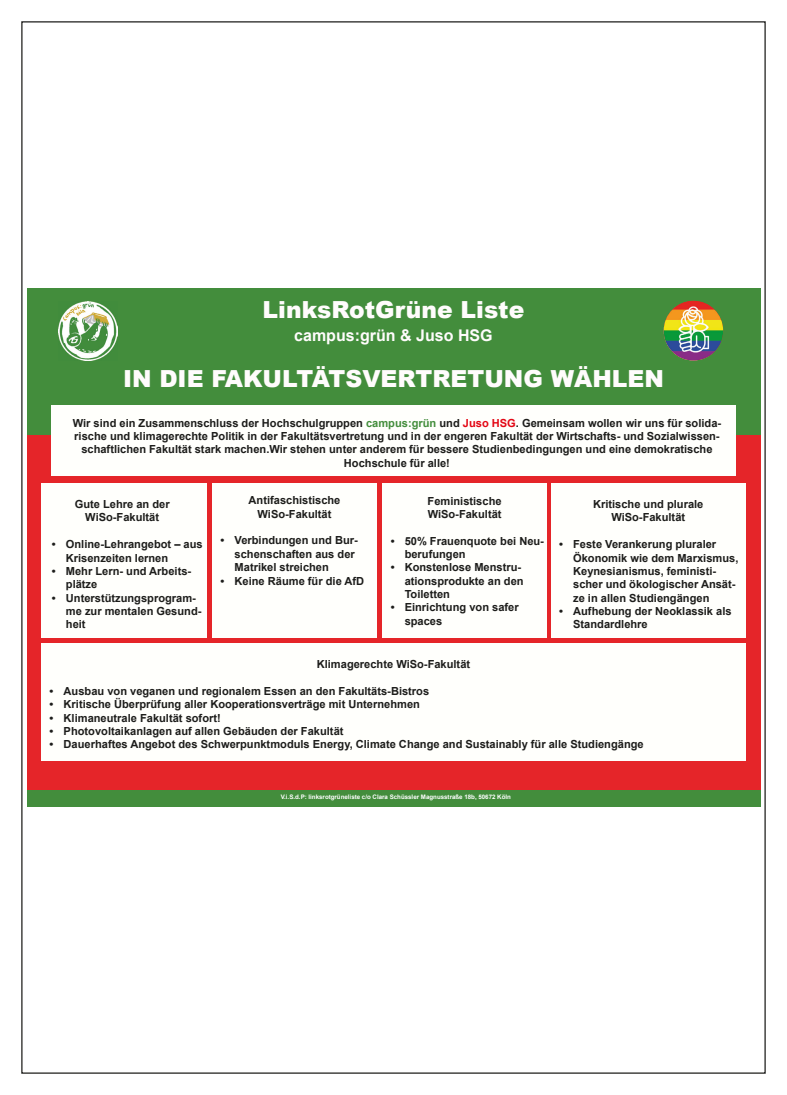
<style>
.page{position:relative;width:787px;height:1095px;background:#fff}
.page>*{position:absolute;margin:0;border:0;box-sizing:border-box;transform-origin:0 0}
.t1{font:900 23.5px "Arial";color:#fffcfc}
.t2{font:700 16.12px "Arial";color:#fffcfc}
.t3{font:700 11.12px/13.4px "Arial";color:#1d1d1b}
.t4{font:700 6.12px "Arial";color:#fff}
.s1{color:#438d3c}
.s2{color:#e30614}
</style>
<div class="page">
<div style="left:27px;top:434px;width:733px;height:356px;background:#e52529"></div>
<div style="left:27px;top:288px;width:733px;height:146px;background:#438d3c"></div>
<div style="left:51px;top:405px;width:685px;height:70px;background:#fffffc"></div>
<div style="left:41px;top:643px;width:704px;height:118px;background:#fffffc"></div>
<div style="left:41px;top:483px;width:165px;height:155px;background:#fffffc"></div>
<div style="left:551px;top:483px;width:194px;height:155px;background:#fffffc"></div>
<div style="left:212px;top:483px;width:164px;height:155px;background:#fffffc"></div>
<div style="left:382px;top:483px;width:164px;height:155px;background:#fffffc"></div>
<img style="left:59px;top:302px;width:58px;height:59px">
<img style="left:663px;top:301px;width:60px;height:59px;border-radius:30px">
<div style="left:27px;top:790px;width:733px;height:17px;background:#438d3c"></div>
<h1 class="t1" style="left:263px;top:292px;width:263px">LinksRotGrüne Liste</h1>
<h2 class="t2" style="left:294px;top:325px;width:200px">campus:grün &amp; Juso HSG</h2>
<h1 class="t1" style="left:123px;top:361px;width:542px">IN DIE FAKULTÄTSVERTRETUNG WÄHLEN</h1>
<p class="t3" style="left:73px;top:416px;width:650px;text-align:center">Wir sind ein Zusammenschluss der Hochschulgruppen <span class="s1">campus:grün</span> und <span class="s2">Juso HSG</span>. Gemeinsam wollen wir uns für solida&shy;rische und klimagerechte Politik in der Fakultätsvertretung und in der engeren Fakultät der Wirtschafts- und Sozialwissen&shy;schaftlichen Fakultät stark machen.Wir stehen unter anderem für bessere Studienbedingungen und eine demokratische Hochschule für alle!</p>
<p class="t3" style="left:75px;top:498px;width:96px;text-align:center">Gute Lehre an der<br>WiSo-Fakultät</p>
<p class="t3" style="left:66px;top:538px;width:138px;text-indent:-14px">• Online-Lehrangebot – aus<br>Krisenzeiten lernen</p>
<p class="t3" style="left:66px;top:565px;width:127px;text-indent:-14px">• Mehr Lern- und Arbeits&shy;plätze</p>
<p class="t3" style="left:66px;top:591px;width:137px;text-indent:-14px">• Unterstützungsprogram&shy;me zur mentalen Gesund&shy;heit</p>
<p class="t3" style="left:248px;top:494px;width:93px;text-align:center">Antifaschistische<br>WiSo-Fakultät</p>
<p class="t3" style="left:234px;top:534px;width:125px;text-indent:-14px">• Verbindungen und Bur&shy;schenschaften aus der<br>Matrikel streichen</p>
<p class="t3" style="left:221px;top:574px;width:145px">• Keine Räume für die AfD</p>
<p class="t3" style="left:427px;top:494px;width:75px">Feministische<br>WiSo-Fakultät</p>
<p class="t3" style="left:404px;top:534px;width:141px;text-indent:-14px">• 50% Frauenquote bei Neu&shy;berufungen</p>
<p class="t3" style="left:404px;top:561px;width:120px;text-indent:-14px">• Konstenlose Menstru&shy;ationsprodukte an den<br>Toiletten</p>
<p class="t3" style="left:404px;top:601px;width:115px;text-indent:-14px">• Einrichtung von safer spaces</p>
<p class="t3" style="left:593px;top:498px;width:112px;text-align:center">Kritische und plurale<br>WiSo-Fakultät</p>
<p class="t3" style="left:573px;top:538px;width:167px;text-indent:-14px">• Feste Verankerung pluraler<br>Ökonomik wie dem Marxismus,<br>Keynesianismus, feministi&shy;scher und ökologischer Ansät&shy;ze in allen Studiengängen</p>
<p class="t3" style="left:573px;top:605px;width:160px;text-indent:-14px">• Aufhebung der Neoklassik als<br>Standardlehre</p>
<p class="t3" style="left:317px;top:658px;width:155px">Klimagerechte WiSo-Fakultät</p>
<p class="t3" style="left:50px;top:685px;width:381px">• Ausbau von veganen und regionalem Essen an den Fakultäts-Bistros</p>
<p class="t3" style="left:50px;top:698px;width:372px">• Kritische Überprüfung aller Kooperationsverträge mit Unternehmen</p>
<p class="t3" style="left:50px;top:711px;width:173px">• Klimaneutrale Fakultät sofort!</p>
<p class="t3" style="left:50px;top:725px;width:295px">• Photovoltaikanlagen auf allen Gebäuden der Fakultät</p>
<p class="t3" style="left:50px;top:738px;width:595px">• Dauerhaftes Angebot des Schwerpunktmoduls Energy, Climate Change and Sustainably für alle Studiengänge</p>
<p class="t4" style="left:281px;top:793px;width:232px">V.i.S.d.P: linksrotgrüneliste c/o Clara Schüssler Magnusstraße 18b, 50672 Köln</p>
</div>
